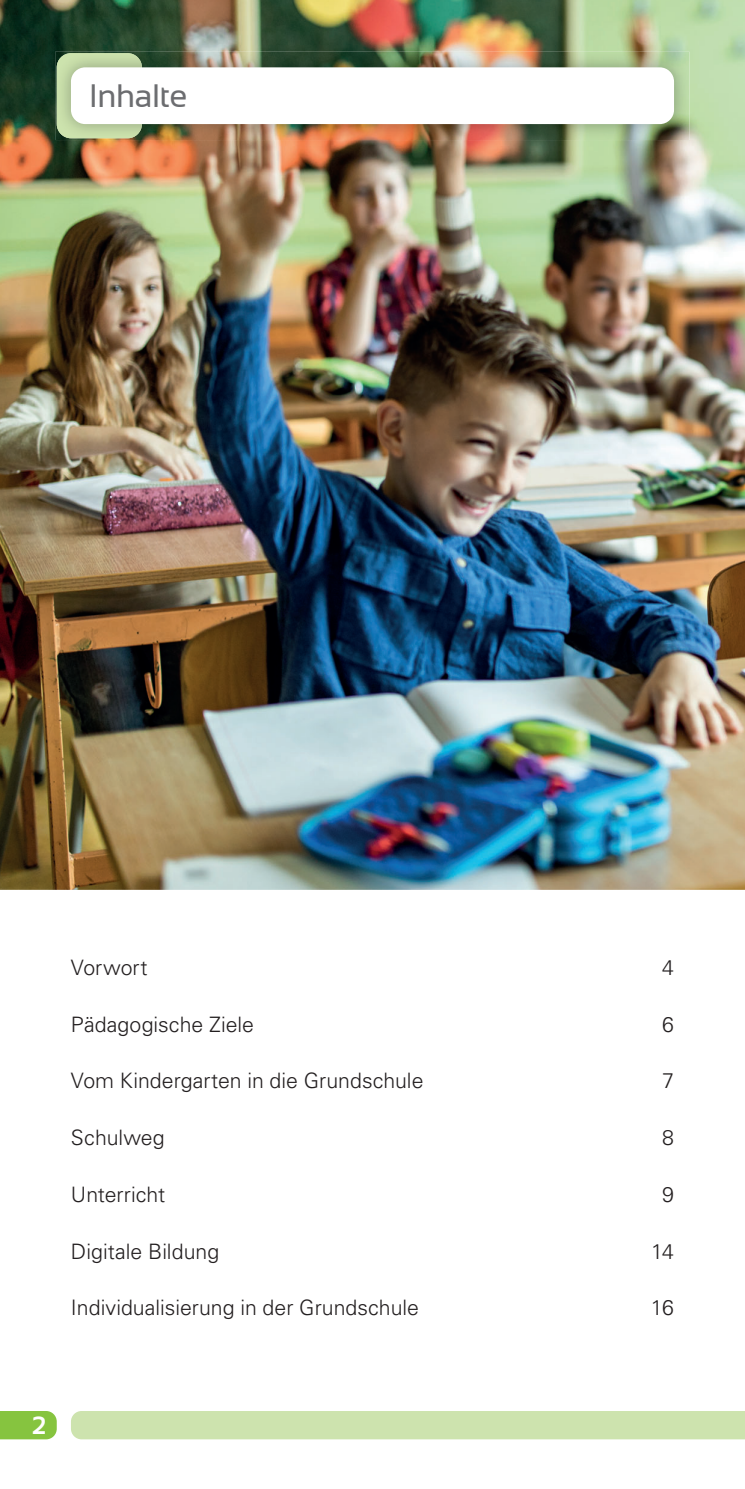
<style>
.page{position:relative;width:745px;height:1489px;background:#fff}
.page>*{position:absolute;margin:0;border:0;box-sizing:border-box;transform-origin:0 0}
.t1{font:32.5px "Sansation";letter-spacing:-.015em;color:#6c6d70}
.t2{font:700 25px "Sansation";color:#fff}
.t3{font:300 21.25px "Univers";color:#231f20}
</style>
<div class="page">
<div style="left:0;top:1411px;width:57px;height:28px;background:#86c43f"></div>
<div style="left:71px;top:1411px;width:673px;height:28px;background:#cde3ae"></div>
<img style="left:0;top:0;width:744px;height:889px">
<img style="left:55px;top:52px;width:634px;height:88px">
<img style="left:57px;top:53px;width:85px;height:85px;border-radius:14px">
<div style="left:71px;top:67px;width:602px;height:57px;background:#fff;border-radius:14px"></div>
<h1 class="t1" style="left:89px;top:78px;width:100px">Inhalte</h1>
<p class="t3" style="left:71px;top:959px;width:78px">Vorwort</p>
<p class="t3" style="left:661px;top:959px;width:13px">4</p>
<p class="t3" style="left:71px;top:1016px;width:184px">Pädagogische Ziele</p>
<p class="t3" style="left:661px;top:1016px;width:13px">6</p>
<p class="t3" style="left:71px;top:1072px;width:354px">Vom Kindergarten in die Grundschule</p>
<p class="t3" style="left:661px;top:1072px;width:13px">7</p>
<p class="t3" style="left:71px;top:1129px;width:95px">Schulweg</p>
<p class="t3" style="left:661px;top:1129px;width:13px">8</p>
<p class="t3" style="left:71px;top:1186px;width:96px">Unterricht</p>
<p class="t3" style="left:661px;top:1186px;width:13px">9</p>
<p class="t3" style="left:71px;top:1243px;width:150px">Digitale Bildung</p>
<p class="t3" style="left:650px;top:1243px;width:24px">14</p>
<p class="t3" style="left:71px;top:1299px;width:349px">Individualisierung in der Grundschule</p>
<p class="t3" style="left:650px;top:1299px;width:25px">16</p>
<p class="t2" style="left:32px;top:1411px;width:16px">2</p>
</div>
